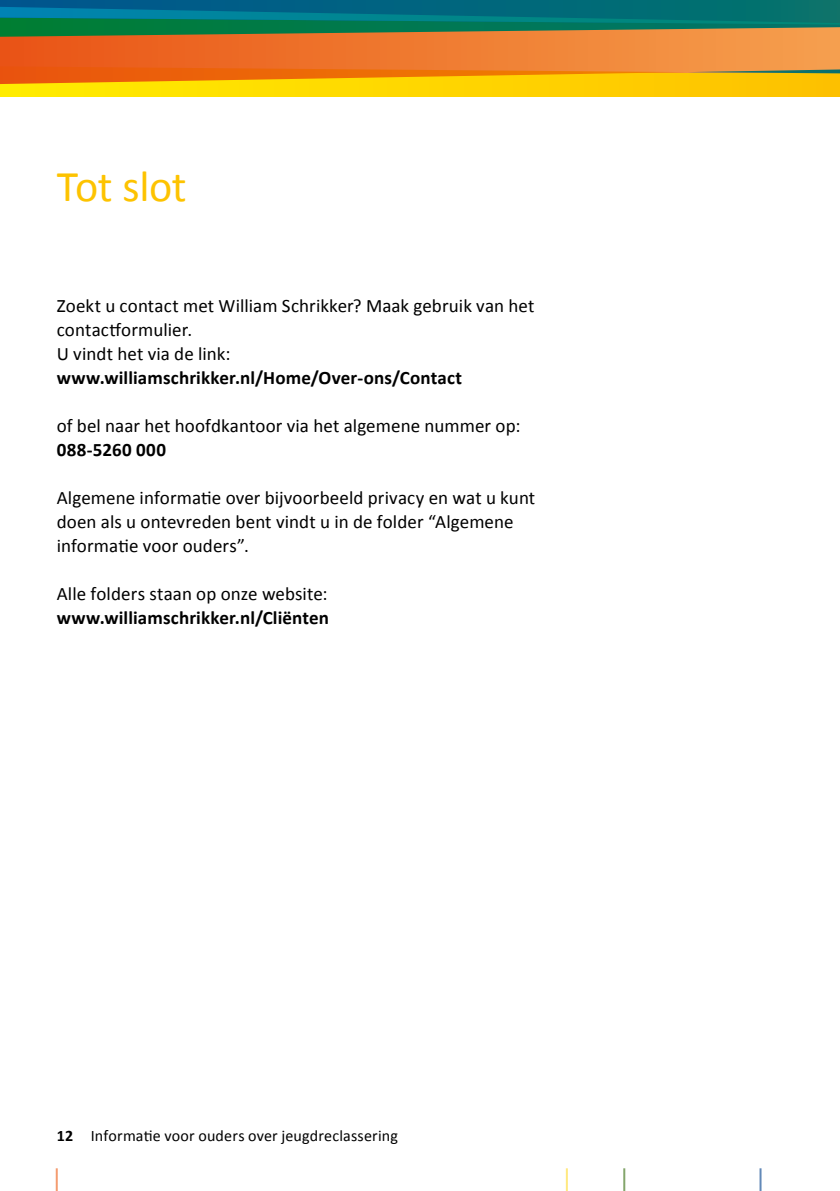
<style>
.page{position:relative;width:840px;height:1191px;background:#fff}
.page>*{position:absolute;margin:0;border:0;box-sizing:border-box;transform-origin:0 0}
.t1{font:44px "Calibri";letter-spacing:-.01em;color:#fdc300}
.t2{font:19px/24px "Calibri";letter-spacing:.005em;color:#000}
.t3{font:700 19px "Calibri";letter-spacing:.005em;color:#000}
.t4{font:16px "Calibri";letter-spacing:.01em;color:#000}
.s1{font-weight:700}
</style>
<div class="page">
<hr style="left:56px;top:1168px;width:2px;height:23px;background:#f49c70">
<hr style="left:565px;top:1168px;width:2px;height:23px;background:#ffe980">
<hr style="left:623px;top:1168px;width:2px;height:23px;background:#84a66c">
<hr style="left:759px;top:1168px;width:2px;height:23px;background:#6289b8">
<div style="left:0;top:72px;width:839px;height:24px;background:linear-gradient(to right,#ffed00,#fec100)"></div>
<div style="left:0;top:26px;width:839px;height:46px;background:linear-gradient(to right,#e95415,#f5a04e)"></div>
<div style="left:0;top:0;width:839px;height:26px;background:linear-gradient(to right,#005591,#03746c)"></div>
<svg style="left:0;top:66px;width:839px;height:18px;background:#ef9310"></svg>
<svg style="left:0;top:7px;width:839px;height:30px;background:#287963"></svg>
<h1 class="t1" style="left:57px;top:159px;width:131px">Tot slot</h1>
<p class="t2" style="left:57px;top:293px;width:479px">Zoekt u contact met William Schrikker? Maak gebruik van het contactformulier.<br>U vindt het via de link:</p>
<p class="t3" style="left:57px;top:366px;width:406px">www.williamschrikker.nl/Home/Over-ons/Contact</p>
<p class="t2" style="left:57px;top:413px;width:465px">of bel naar het hoofdkantoor via het algemene nummer op:</p>
<p class="t3" style="left:57px;top:438px;width:111px">088-5260 000</p>
<p class="t2" style="left:57px;top:485px;width:480px">Algemene informatie over bijvoorbeeld privacy en wat u kunt doen als u ontevreden bent vindt u in de folder “Algemene informatie voor ouders”.</p>
<p class="t2" style="left:57px;top:581px;width:272px">Alle folders staan op onze website:</p>
<p class="t3" style="left:57px;top:606px;width:274px">www.williamschrikker.nl/Cliënten</p>
<p class="t4" style="left:57px;top:1125px;width:342px"><span class="s1">12</span> Informatie voor ouders over jeugdreclassering</p>
</div>
